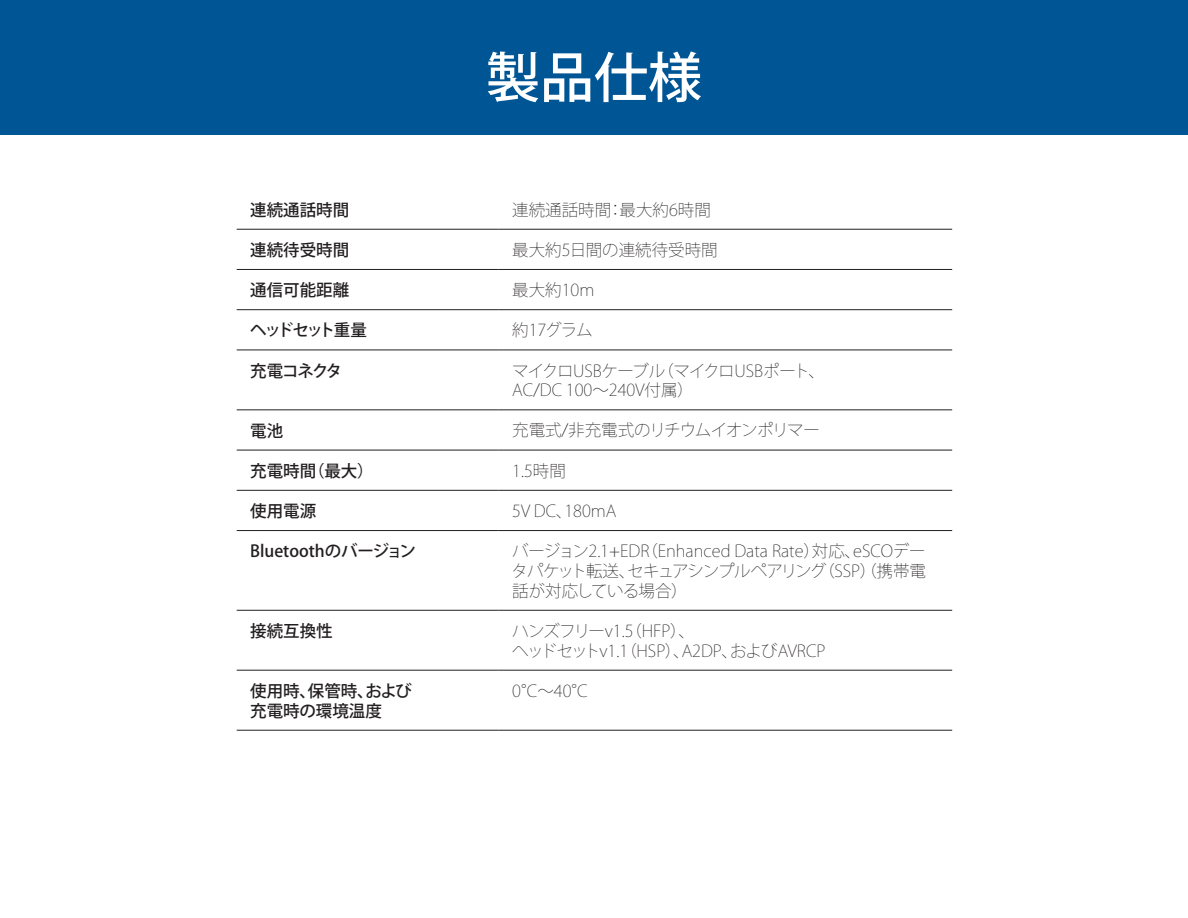
<style>
.page{position:relative;width:1188px;height:918px;background:#fff}
.page>*{position:absolute;margin:0;border:0;box-sizing:border-box;transform-origin:0 0}
.t1{font:500 54px "Koz Go Pro";color:#fff}
.t2{font:200 16.5px/19.8px "Koz Go Pro";color:#231f20}
.t3{font:500 16.5px/19.8px "Koz Go Pro";color:#231f20}
.t4{font:200 16.5px/19.8px "Koz Go Pro";letter-spacing:-.02em;color:#231f20}
.t5{font:200 16.5px "Koz Go Pro";letter-spacing:-.04em;color:#231f20}
.t6{font:500 16.5px "Koz Go Pro";letter-spacing:-.11em;color:#231f20}
</style>
<div class="page">
<div style="left:0;top:0;width:1188px;height:135px;background:#005595"></div>
<hr style="left:237px;top:229px;width:262px;height:1px;background:#231f20">
<hr style="left:499px;top:229px;width:453px;height:1px;background:#231f20">
<hr style="left:237px;top:269px;width:262px;height:1px;background:#231f20">
<hr style="left:499px;top:269px;width:453px;height:1px;background:#231f20">
<hr style="left:237px;top:309px;width:262px;height:1px;background:#231f20">
<hr style="left:499px;top:309px;width:453px;height:1px;background:#231f20">
<hr style="left:237px;top:350px;width:262px;height:1px;background:#231f20">
<hr style="left:499px;top:350px;width:453px;height:1px;background:#231f20">
<hr style="left:237px;top:410px;width:262px;height:1px;background:#231f20">
<hr style="left:499px;top:410px;width:453px;height:1px;background:#231f20">
<hr style="left:237px;top:450px;width:262px;height:1px;background:#231f20">
<hr style="left:499px;top:450px;width:453px;height:1px;background:#231f20">
<hr style="left:237px;top:490px;width:262px;height:1px;background:#231f20">
<hr style="left:499px;top:490px;width:453px;height:1px;background:#231f20">
<hr style="left:237px;top:530px;width:262px;height:1px;background:#231f20">
<hr style="left:499px;top:530px;width:453px;height:1px;background:#231f20">
<hr style="left:237px;top:610px;width:262px;height:1px;background:#231f20">
<hr style="left:499px;top:610px;width:453px;height:1px;background:#231f20">
<hr style="left:237px;top:670px;width:262px;height:1px;background:#231f20">
<hr style="left:499px;top:670px;width:453px;height:1px;background:#231f20">
<hr style="left:237px;top:730px;width:262px;height:1px;background:#231f20">
<hr style="left:499px;top:730px;width:453px;height:1px;background:#231f20">
<p class="t1" style="left:486px;top:43px;width:217px">製品仕様</p>
<p class="t3" style="left:250px;top:201px;width:100px">連続通話時間</p>
<p class="t2" style="left:512px;top:200px;width:200px">連続通話時間：最大約6時間</p>
<p class="t3" style="left:250px;top:241px;width:100px">連続待受時間</p>
<p class="t2" style="left:512px;top:240px;width:207px">最大約5日間の連続待受時間</p>
<p class="t3" style="left:250px;top:281px;width:100px">通信可能距離</p>
<p class="t2" style="left:512px;top:280px;width:84px">最大約10m</p>
<p class="t6" style="left:250px;top:320px;width:118px">ヘッドセット重量</p>
<p class="t2" style="left:512px;top:320px;width:82px">約17グラム</p>
<p class="t3" style="left:250px;top:362px;width:94px">充電コネクタ</p>
<p class="t2" style="left:512px;top:360px;width:314px">マイクロUSBケーブル（マイクロUSBポート、<br>AC/DC 100～240V付属）</p>
<p class="t3" style="left:250px;top:421px;width:34px">電池</p>
<p class="t5" style="left:512px;top:420px;width:309px">充電式/非充電式のリチウムイオンポリマー</p>
<p class="t3" style="left:250px;top:462px;width:125px">充電時間（最大）</p>
<p class="t2" style="left:512px;top:461px;width:55px">1.5時間</p>
<p class="t3" style="left:250px;top:502px;width:67px">使用電源</p>
<p class="t2" style="left:512px;top:501px;width:106px">5V DC、180mA</p>
<p class="t3" style="left:250px;top:542px;width:167px">Bluetoothのバージョン</p>
<p class="t2" style="left:511px;top:541px;width:416px;text-align:justify">バージョン2.1+EDR（Enhanced Data Rate）対応、eSCOデータパケット転送、セキュアシンプルペアリング（SSP）（携帯電話が対応している場合）</p>
<p class="t3" style="left:250px;top:622px;width:84px">接続互換性</p>
<p class="t4" style="left:512px;top:621px;width:315px">ハンズフリーv1.5（HFP）、<br>ヘッドセットv1.1（HSP）、A2DP、およびAVRCP</p>
<p class="t3" style="left:250px;top:682px;width:163px">使用時、保管時、および充電時の環境温度</p>
<p class="t2" style="left:512px;top:681px;width:77px">0°C～40°C</p>
</div>
